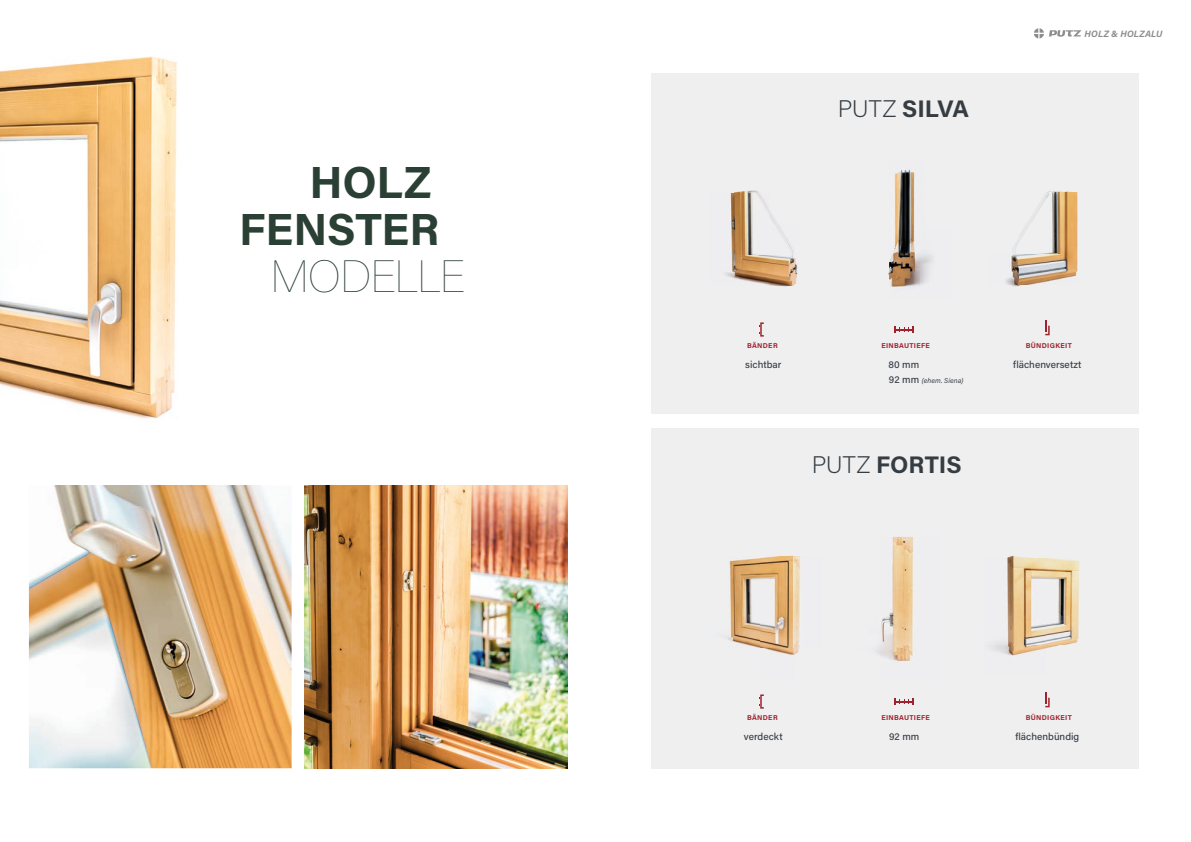
<style>
.page{position:relative;width:1191px;height:842px;background:#fff}
.page>*{position:absolute;margin:0;border:0;box-sizing:border-box;transform-origin:0 0}
.t1{font:700 45px/47px "Acumin Pro";letter-spacing:-.005em;color:#2b4035;text-align:right}
.t2{font:100 45px "Acumin Pro";letter-spacing:-.015em;color:#2b4035}
.t3{font:700 24px "Acumin Pro";color:#353d43}
.t4{font:500 10px "Acumin Pro";letter-spacing:.005em;color:#353d43}
.t5{font:italic 700 9.2px "Acumin Pro";letter-spacing:.015em;color:#8d8c8e}
.t6{font:700 7px "Acumin Pro";letter-spacing:.045em;color:#a1222f}
.t7{font:italic 7px "Acumin Pro";letter-spacing:.02em;color:#353d43}
.s1{font-weight:200}
.s2{font-weight:500;font-style:normal;font-size:10px}
</style>
<div class="page">
<svg style="left:1034px;top:28px;width:47px;height:10px"></svg>
<div style="left:651px;top:428px;width:488px;height:340px;background:#efeff0"></div>
<div style="left:651px;top:74px;width:488px;height:340px;background:#efeff0"></div>
<img style="left:29px;top:506px;width:263px;height:262px">
<img style="left:305px;top:486px;width:262px;height:282px">
<img style="left:888px;top:169px;width:45px;height:119px">
<img style="left:1005px;top:191px;width:73px;height:96px">
<img style="left:725px;top:190px;width:73px;height:97px">
<img style="left:727px;top:555px;width:74px;height:94px">
<img style="left:765px;top:649px;width:34px;height:6px">
<img style="left:881px;top:537px;width:33px;height:107px">
<img style="left:877px;top:644px;width:36px;height:18px">
<img style="left:992px;top:555px;width:88px;height:101px">
<svg style="left:894px;top:326px;width:20px;height:7px"></svg>
<svg style="left:1045px;top:320px;width:4px;height:15px"></svg>
<svg style="left:759px;top:322px;width:5px;height:15px"></svg>
<svg style="left:894px;top:698px;width:20px;height:7px"></svg>
<svg style="left:1045px;top:692px;width:4px;height:15px"></svg>
<svg style="left:759px;top:694px;width:5px;height:15px"></svg>
<img style="left:0;top:56px;width:169px;height:430px">
<img style="left:169px;top:60px;width:93px;height:426px">
<img style="left:54px;top:486px;width:215px;height:20px">
<h1 class="t1" style="left:239px;top:157px;width:202px">HOLZ<br>FENSTER</h1>
<h1 class="t2" style="left:270px;top:245px;width:196px">MODELLE</h1>
<h2 class="t3" style="left:837px;top:92px;width:133px"><span class="s1">PUTZ</span> SILVA</h2>
<h3 class="t5" style="left:1084px;top:27px;width:79px">HOLZ &amp; HOLZALU</h3>
<p class="t6" style="left:747px;top:341px;width:32px">BÄNDER</p>
<p class="t6" style="left:881px;top:341px;width:50px">EINBAUTIEFE</p>
<p class="t6" style="left:1025px;top:341px;width:48px">BÜNDIGKEIT</p>
<h3 class="t4" style="left:745px;top:357px;width:38px">sichtbar</h3>
<h3 class="t4" style="left:888px;top:357px;width:32px">80 mm</h3>
<h3 class="t4" style="left:1013px;top:357px;width:70px">flächenversetzt</h3>
<p class="t7" style="left:889px;top:375px;width:76px"><span class="s2">92 mm</span> (ehem. Siena)</p>
<h2 class="t3" style="left:811px;top:448px;width:151px"><span class="s1">PUTZ</span> FORTIS</h2>
<p class="t6" style="left:747px;top:713px;width:32px">BÄNDER</p>
<p class="t6" style="left:881px;top:713px;width:50px">EINBAUTIEFE</p>
<p class="t6" style="left:1025px;top:713px;width:48px">BÜNDIGKEIT</p>
<h3 class="t4" style="left:744px;top:729px;width:40px">verdeckt</h3>
<h3 class="t4" style="left:889px;top:729px;width:32px">92 mm</h3>
<h3 class="t4" style="left:1015px;top:729px;width:65px">flächenbündig</h3>
</div>
